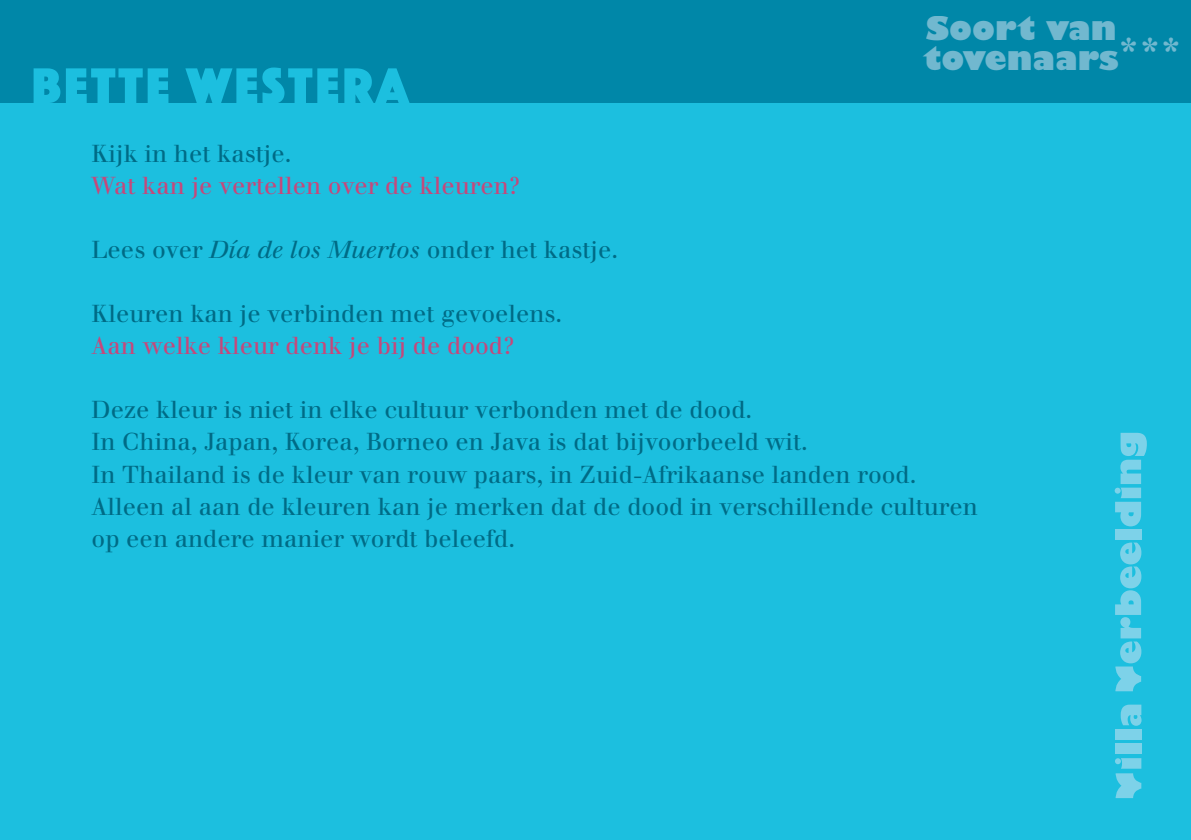
<style>
.page{position:relative;width:1191px;height:840px;background:#fff}
.page>*{position:absolute;margin:0;border:0;box-sizing:border-box;transform-origin:0 0}
.t1{font:52px "Phosphate Solid";letter-spacing:.06em;color:#1cbfdf}
.t2{font:800 32px/30px "Gill Sans Std";color:#71b8cf}
.t3{font:24px/32px "Walbaum LT";color:#006b86}
.t4{font:24px "Walbaum LT";color:#c6487b}
.s1{font-style:italic}
.s2{font-family:"Walbaum LT";font-weight:400;font-size:44px}
</style>
<div class="page">
<div style="left:0;top:0;width:1191px;height:839px;background:#1cbfdf"></div>
<div style="left:0;top:0;width:1191px;height:102px;background:#0087a8"></div>
<div style="left:1115px;top:529px;width:26px;height:10px;background:#7dd2e9"></div>
<svg style="left:1114px;top:432px;width:32px;height:94px"></svg>
<svg style="left:1115px;top:542px;width:26px;height:149px"></svg>
<svg style="left:1115px;top:758px;width:26px;height:39px"></svg>
<div style="left:1115px;top:743px;width:26px;height:10px;background:#7dd2e9"></div>
<div style="left:1115px;top:728px;width:26px;height:11px;background:#7dd2e9"></div>
<svg style="left:1120px;top:704px;width:21px;height:21px"></svg>
<h1 class="t1" style="left:32px;top:49px;width:378px">BETTE WESTERA</h1>
<p class="t3" style="left:92px;top:138px;width:201px">Kijk in het kastje.</p>
<p class="t4" style="left:92px;top:171px;width:429px">Wat kan je vertellen over de kleuren?</p>
<p class="t3" style="left:92px;top:234px;width:528px">Lees over <span class="s1">Día de los Muertos</span> onder het kastje.</p>
<p class="t3" style="left:92px;top:298px;width:472px">Kleuren kan je verbinden met gevoelens.</p>
<p class="t4" style="left:92px;top:331px;width:424px">Aan welke kleur denk je bij de dood?</p>
<h2 class="t2" style="left:923px;top:14px;width:258px">Soort van tovenaars<span class="s2">***</span></h2>
<p class="t3" style="left:92px;top:394px;width:888px">Deze kleur is niet in elke cultuur verbonden met de dood.<br>In China, Japan, Korea, Borneo en Java is dat bijvoorbeeld wit.<br>In Thailand is de kleur van rouw paars, in Zuid-Afrikaanse landen rood.<br>Alleen al aan de kleuren kan je merken dat de dood in verschillende culturen op een andere manier wordt beleefd.</p>
</div>
